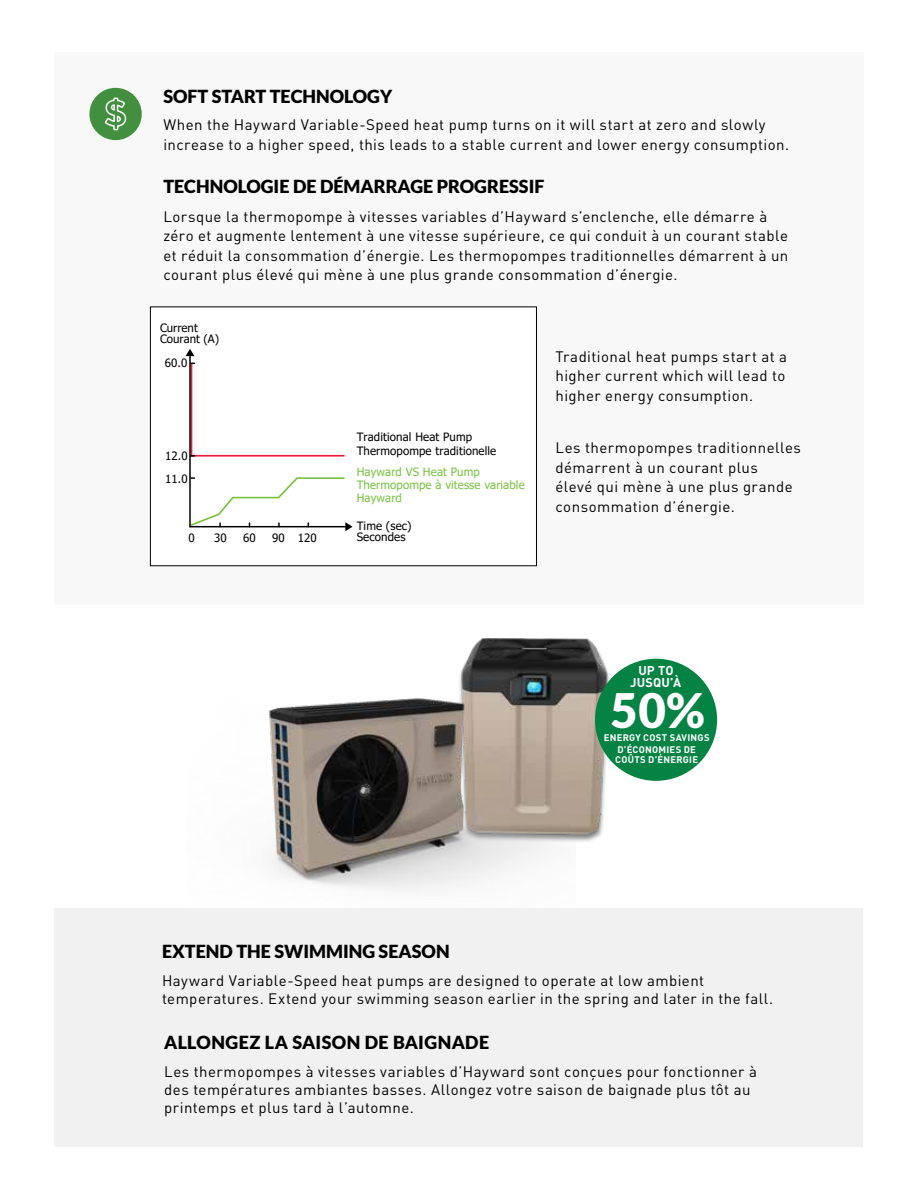
<style>
.page{position:relative;width:918px;height:1188px;background:#fff}
.page>*{position:absolute;margin:0;border:0;box-sizing:border-box;transform-origin:0 0}
.t1{font:900 47.55px "Lato";color:#fff}
.t2{font:900 18px "Lato";color:#000}
.t3{font:900 18px "Lato";letter-spacing:.02em;color:#000}
.t4{font:15px/19.5px "DIN Pro";letter-spacing:.03em;color:#000}
.t5{font:700 12.6px/12.3px "DIN Pro";letter-spacing:.015em;color:#fff;text-align:center}
.t6{font:11.55px/10.8px "Tahoma";letter-spacing:.01em;color:#000}
.t7{font:11.55px/12.9px "Tahoma";letter-spacing:.01em;color:#7ac143}
.t8{font:700 9.45px/9.4px "DIN Pro";letter-spacing:.025em;color:#fff}
</style>
<div class="page">
<img style="left:461px;top:638px;width:187px;height:204px">
<img style="left:269px;top:672px;width:306px;height:219px">
<div style="left:54px;top:52px;width:810px;height:553px;background:#f8f8f8"></div>
<div style="left:150px;top:307px;width:386px;height:259px;background:#fff"></div>
<hr style="left:190px;top:455px;width:155px;height:2px;background:#ed1c3d">
<hr style="left:191px;top:363px;width:1px;height:92px;background:#ed1c3d">
<svg style="left:186px;top:349px;width:8px;height:7px"></svg>
<hr style="left:189px;top:356px;width:2px;height:171px;background:#000">
<svg style="left:189px;top:476px;width:164px;height:55px"></svg>
<div style="left:150px;top:307px;width:387px;height:259px;border:1px solid #000"></div>
<div style="left:55px;top:908px;width:808px;height:239px;background:#f1f1f2"></div>
<div style="left:89px;top:88px;width:53px;height:52px;background:#42903f;border-radius:50%"></div>
<svg style="left:105px;top:98px;width:21px;height:32px"></svg>
<div style="left:595px;top:659px;width:122px;height:122px;background:#048344;border-radius:50%"></div>
<p class="t2" style="left:163px;top:86px;width:230px">SOFT START TECHNOLOGY</p>
<p class="t4" style="left:163px;top:114px;width:627px">When the Hayward Variable-Speed heat pump turns on it will start at zero and slowly increase to a higher speed, this leads to a stable current and lower energy consumption.</p>
<p class="t2" style="left:163px;top:176px;width:383px">TECHNOLOGIE DE DÉMARRAGE PROGRESSIF</p>
<p class="t4" style="left:163px;top:205px;width:626px">Lorsque la thermopompe à vitesses variables d’Hayward s’enclenche, elle démarre à zéro et augmente lentement à une vitesse supérieure, ce qui conduit à un courant stable et réduit la consommation d’énergie. Les thermopompes traditionnelles démarrent à un courant plus élevé qui mène à une plus grande consommation d’énergie.</p>
<p class="t6" style="left:160px;top:323px;width:61px">Current<br>Courant (A)</p>
<p class="t6" style="left:165px;top:358px;width:24px">60.0</p>
<p class="t6" style="left:165px;top:444px;width:24px;line-height:23.7px">12.0<br>11.0</p>
<p class="t6" style="left:357px;top:431px;width:141px;line-height:13.8px">Traditional Heat Pump<br>Thermopompe traditionelle</p>
<p class="t7" style="left:357px;top:466px;width:169px">Hayward VS Heat Pump<br>Thermopompe à vitesse variable<br>Hayward</p>
<p class="t6" style="left:188px;top:533px;width:8px">0</p>
<p class="t6" style="left:214px;top:533px;width:14px">30</p>
<p class="t6" style="left:243px;top:533px;width:14px">60</p>
<p class="t6" style="left:272px;top:533px;width:46px">90 120</p>
<p class="t6" style="left:357px;top:521px;width:56px">Time (sec)<br>Secondes</p>
<p class="t4" style="left:556px;top:346px;width:233px;text-align:justify">Traditional heat pumps start at a higher current which will lead to higher energy consumption.</p>
<p class="t4" style="left:556px;top:437px;width:247px">Les thermopompes traditionnelles démarrent à un courant plus<br>élevé qui mène à une plus grande consommation d’énergie.</p>
<p class="t5" style="left:630px;top:663px;width:52px">UP TO<br>JUSQU’À</p>
<h1 class="t1" style="left:611px;top:682px;width:96px">50%</h1>
<p class="t8" style="left:615px;top:745px;width:84px">D’ÉCONOMIES DE<br>COÛTS D’ÉNERGIE</p>
<p class="t8" style="left:604px;top:732px;width:107px">ENERGY COST SAVINGS</p>
<p class="t2" style="left:162px;top:941px;width:289px">EXTEND THE SWIMMING SEASON</p>
<p class="t4" style="left:162px;top:970px;width:613px;line-height:18px">Hayward Variable-Speed heat pumps are designed to operate at low ambient temperatures. Extend your swimming season earlier in the spring and later in the fall.</p>
<p class="t3" style="left:164px;top:1032px;width:327px">ALLONGEZ LA SAISON DE BAIGNADE</p>
<p class="t4" style="left:164px;top:1062px;width:594px;line-height:18px">Les thermopompes à vitesses variables d’Hayward sont conçues pour fonctionner à des températures ambiantes basses. Allongez votre saison de baignade plus tôt au printemps et plus tard à l’automne.</p>
</div>
